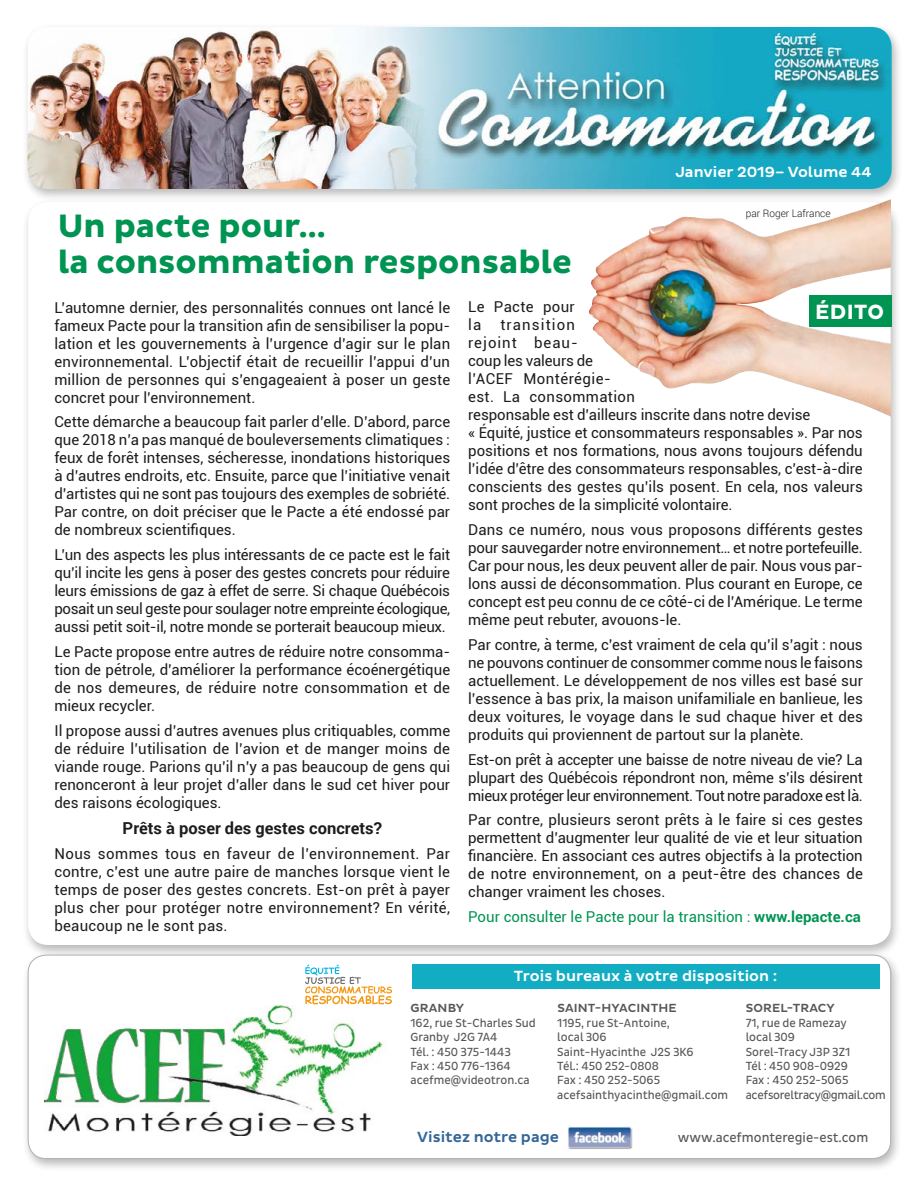
<style>
.page{position:relative;width:918px;height:1188px;background:#fff}
.page>*{position:absolute;margin:0;border:0;box-sizing:border-box;transform-origin:0 0}
.t1{font:700 33px/36.6px "Pluto Sans";color:#009453}
.t2{font:700 21px "Pluto Sans";letter-spacing:.015em;color:#fff}
.t3{font:700 16.5px "Roboto";color:#1d1d1b}
.t4{font:15px/18px "Roboto";color:#1d1d1b;text-align:justify}
.t5{font:15px "Roboto";color:#009453}
.t6{font:500 15px "Pluto Sans";color:#fff}
.t7{font:500 15px "Pluto Sans";color:#369}
.t8{font:15px/18px "Roboto";letter-spacing:.025em;color:#1d1d1b}
.t9{font:13.5px "Pluto Sans Cond";color:#575756}
.t10{font:12px/14.4px "Pluto Sans Cond";color:#575756}
.t11{font:500 12px "Pluto Sans";letter-spacing:.015em;color:#575756}
.t12{font:300 10.5px "Roboto";color:#1d1d1b;scale:.96 1}
.s1{font-weight:700}
</style>
<div class="page">
<div style="left:22px;top:198px;width:880px;height:760px;background:#1d1d1b;opacity:.3"></div>
<div style="left:28px;top:202px;width:863px;height:743px;background:#fff;border-radius:20px"></div>
<div style="left:22px;top:23px;width:881px;height:179px;background:#1d1d1b;opacity:.3"></div>
<img style="left:28px;top:27px;width:864px;height:162px">
<div style="left:22px;top:951px;width:880px;height:221px;background:#1d1d1b;opacity:.3"></div>
<div style="left:28px;top:955px;width:863px;height:204px;background:#fff;border-radius:18px"></div>
<img style="left:44px;top:1006px;width:339px;height:130px">
<div style="left:28px;top:955px;width:863px;height:204px;border:1px solid #b5aeac;border-radius:18px"></div>
<img style="left:567px;top:1126px;width:65px;height:23px">
<div style="left:412px;top:964px;width:467px;height:25px;background:#12adc3"></div>
<svg style="left:305px;top:965px;width:87px;height:39px"></svg>
<img style="left:588px;top:199px;width:303px;height:218px">
<div style="left:809px;top:295px;width:83px;height:32px;background:#009453"></div>
<p class="t6" style="left:675px;top:163px;width:198px">Janvier 2019– Volume 44</p>
<h1 class="t1" style="left:58px;top:208px;width:516px">Un pacte pour…<br>la consommation responsable</h1>
<p class="t12" style="left:746px;top:206px;width:90px">par Roger Lafrance</p>
<h2 class="t2" style="left:815px;top:300px;width:70px">ÉDITO</h2>
<p class="t4" style="left:54px;top:298px;width:397px">L’automne dernier, des personnalités connues ont lancé le fameux Pacte pour la transition afin de sensibiliser la popu&shy;lation et les gouvernements à l’urgence d’agir sur le plan environnemental. L’objectif était de recueillir l’appui d’un million de personnes qui s’engageaient à poser un geste concret pour l’environnement.</p>
<p class="t4" style="left:54px;top:412px;width:397px">Cette démarche a beaucoup fait parler d’elle. D’abord, parce que 2018 n’a pas manqué de bouleversements climatiques : feux de forêt intenses, sécheresse, inondations historiques à d’autres endroits, etc. Ensuite, parce que l’initiative venait d’artistes qui ne sont pas toujours des exemples de sobriété.<br>Par contre, on doit préciser que le Pacte a été endossé par de nombreux scientifiques.</p>
<p class="t4" style="left:54px;top:545px;width:397px">L’un des aspects les plus intéressants de ce pacte est le fait qu’il incite les gens à poser des gestes concrets pour réduire leurs émissions de gaz à effet de serre. Si chaque Québécois posait un seul geste pour soulager notre empreinte écologique, aussi petit soit-il, notre monde se porterait beaucoup mieux.</p>
<p class="t4" style="left:54px;top:642px;width:397px">Le Pacte propose entre autres de réduire notre consomma&shy;tion de pétrole, d’améliorer la performance écoénergétique de nos demeures, de réduire notre consommation et de mieux recycler.</p>
<p class="t4" style="left:54px;top:721px;width:397px">Il propose aussi d’autres avenues plus critiquables, comme de réduire l’utilisation de l’avion et de manger moins de viande rouge. Parions qu’il n’y a pas beaucoup de gens qui renonceront à leur projet d’aller dans le sud cet hiver pour des raisons écologiques.</p>
<p class="t3" style="left:123px;top:817px;width:261px">Prêts à poser des gestes concrets?</p>
<p class="t4" style="left:54px;top:844px;width:397px">Nous sommes tous en faveur de l’environnement. Par contre, c’est une autre paire de manches lorsque vient le temps de poser des gestes concrets. Est-on prêt à payer plus cher pour protéger notre environnement? En vérité, beaucoup ne le sont pas.</p>
<p class="t8" style="left:468px;top:298px;width:108px">Le Pacte pour la</p>
<p class="t4" style="left:468px;top:316px;width:396px;text-align:left;text-indent:32px">transition<br>rejoint beau-<br>coup les valeurs de<br>l’ACEF Montérégie-<br>est. La consommation<br>responsable est d’ailleurs inscrite dans notre devise<br>« Équité, justice et consommateurs responsables ». Par nos positions et nos formations, nous avons toujours défendu l’idée d’être des consommateurs responsables, c’est-à-dire conscients des gestes qu’ils posent. En cela, nos valeurs sont proches de la simplicité volontaire.</p>
<p class="t4" style="left:468px;top:520px;width:396px">Dans ce numéro, nous vous proposons différents gestes pour sauvegarder notre environnement… et notre portefeuille.<br>Car pour nous, les deux peuvent aller de pair. Nous vous par&shy;lons aussi de déconsommation. Plus courant en Europe, ce concept est peu connu de ce côté-ci de l’Amérique. Le terme même peut rebuter, avouons-le.</p>
<p class="t4" style="left:468px;top:635px;width:396px">Par contre, à terme, c’est vraiment de cela qu’il s’agit : nous ne pouvons continuer de consommer comme nous le faisons actuellement. Le développement de nos villes est basé sur l’essence à bas prix, la maison unifamiliale en banlieue, les deux voitures, le voyage dans le sud chaque hiver et des produits qui proviennent de partout sur la planète.</p>
<p class="t4" style="left:468px;top:750px;width:396px">Est-on prêt à accepter une baisse de notre niveau de vie? La plupart des Québécois répondront non, même s’ils désirent mieux protéger leur environnement. Tout notre paradoxe est là.</p>
<p class="t4" style="left:468px;top:811px;width:396px">Par contre, plusieurs seront prêts à le faire si ces gestes permettent d’augmenter leur qualité de vie et leur situation financière. En associant ces autres objectifs à la protection de notre environnement, on a peut-être des chances de changer vraiment les choses.</p>
<p class="t5" style="left:468px;top:906px;width:394px">Pour consulter le Pacte pour la transition : <span class="s1">www.lepacte.ca</span></p>
<p class="t6" style="left:514px;top:967px;width:265px">Trois bureaux à votre disposition :</p>
<p class="t11" style="left:411px;top:1002px;width:55px">GRANBY</p>
<p class="t10" style="left:411px;top:1016px;width:127px">162, rue St-Charles Sud<br>Granby J2G 7A4<br>Tél. : 450 375-1443<br>Fax : 450 776-1364 acefme@videotron.ca</p>
<p class="t11" style="left:557px;top:1001px;width:121px">SAINT-HYACINTHE</p>
<p class="t10" style="left:557px;top:1016px;width:172px">1195, rue St-Antoine,<br>local 306<br>Saint-Hyacinthe J2S 3K6<br>Tél.: 450 252-0808<br>Fax : 450 252-5065 acefsainthyacinthe@gmail.com</p>
<p class="t11" style="left:746px;top:1001px;width:91px">SOREL-TRACY</p>
<p class="t10" style="left:746px;top:1016px;width:142px">71, rue de Ramezay<br>local 309<br>Sorel-Tracy J3P 3Z1<br>Tél : 450 908-0929<br>Fax : 450 252-5065 acefsoreltracy@gmail.com</p>
<p class="t7" style="left:417px;top:1128px;width:143px">Visitez notre page</p>
<p class="t9" style="left:678px;top:1130px;width:192px">www.acefmonteregie-est.com</p>
</div>
